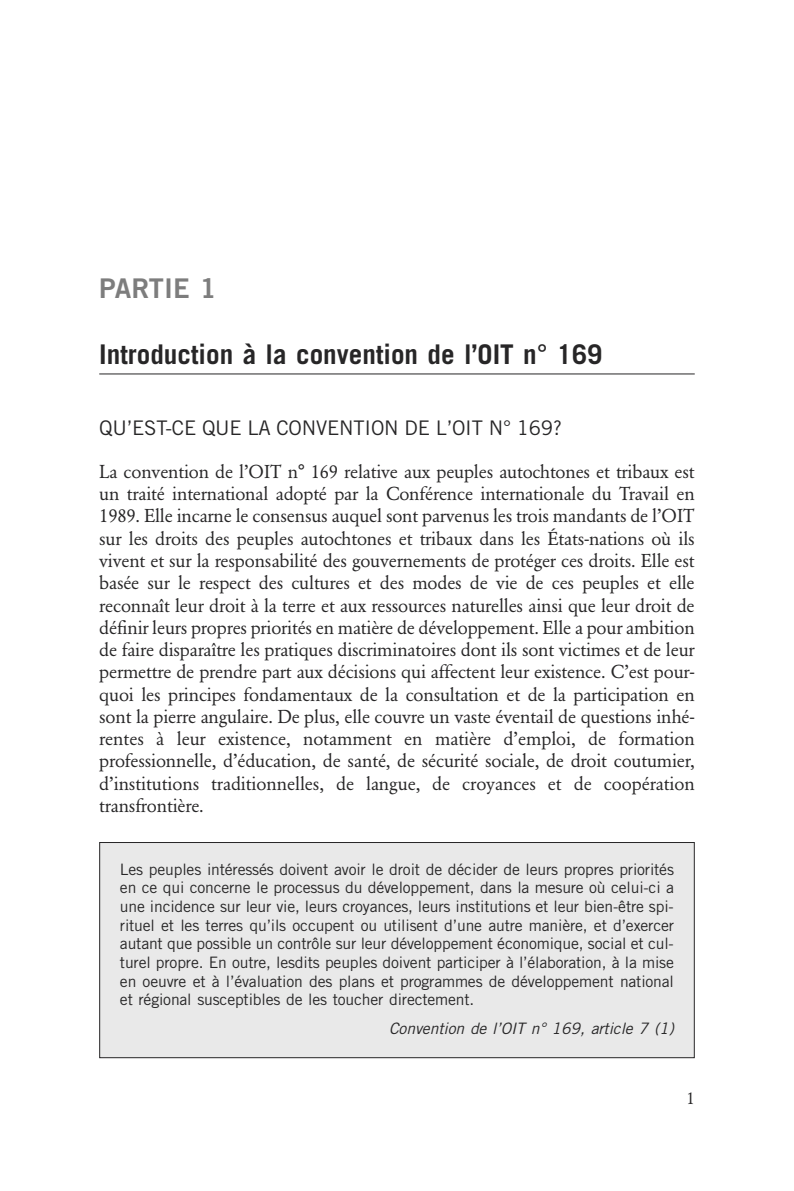
<style>
.page{position:relative;width:794px;height:1191px;background:#fff}
.page>*{position:absolute;margin:0;border:0;box-sizing:border-box;transform-origin:0 0}
.t1{font:700 27.12px "Trade Gothic";color:#272627}
.t2{font:27.12px "Trade Gothic Bold Two";color:#7d7d7d}
.t3{font:20.12px "Trade Gothic";letter-spacing:-.01em;color:#272627}
.t4{font:18.55px/22.2px "Garamond BE";letter-spacing:-.005em;color:#272627;text-align:justify}
.t5{font:16.62px "Garamond BE";color:#272627}
.t6{font:15.75px/18.6px "Trade Gothic";letter-spacing:-.01em;color:#272627;text-align:justify}
.t7{font:italic 15.75px "Trade Gothic";letter-spacing:-.005em;color:#272627}
</style>
<div class="page">
<div style="left:100px;top:842px;width:594px;height:215px;background:#e9e9e9"></div>
<div style="left:99px;top:842px;width:595px;height:216px;border:1px solid #272627"></div>
<hr style="left:99px;top:373px;width:595px;height:1px;background:#272627">
<h1 class="t2" style="left:99px;top:279px;width:119px">PARTIE 1</h1>
<h1 class="t1" style="left:99px;top:344px;width:504px">Introduction à la convention de l’OIT n° 169</h1>
<p class="t3" style="left:99px;top:420px;width:464px">QU’EST-CE QUE LA CONVENTION DE L’OIT N° 169?</p>
<p class="t4" style="left:99px;top:462px;width:597px">La convention de l’OIT n° 169 relative aux peuples autochtones et tribaux est un traité international adopté par la Conférence internationale du Travail en 1989. Elle incarne le consensus auquel sont parvenus les trois mandants de l’OIT sur les droits des peuples autochtones et tribaux dans les États-nations où ils vivent et sur la responsabilité des gouvernements de protéger ces droits. Elle est basée sur le respect des cultures et des modes de vie de ces peuples et elle reconnaît leur droit à la terre et aux ressources naturelles ainsi que leur droit de définir leurs propres priorités en matière de développement. Elle a pour ambition de faire disparaître les pratiques discriminatoires dont ils sont victimes et de leur permettre de prendre part aux décisions qui affectent leur existence. C’est pour&shy;quoi les principes fondamentaux de la consultation et de la participation en sont la pierre angulaire. De plus, elle couvre un vaste éventail de questions inhé&shy;rentes à leur existence, notamment en matière d’emploi, de formation professionnelle, d’éducation, de santé, de sécurité sociale, de droit coutumier, d’institutions traditionnelles, de langue, de croyances et de coopération transfrontière.</p>
<p class="t6" style="left:120px;top:861px;width:555px">Les peuples intéressés doivent avoir le droit de décider de leurs propres priorités en ce qui concerne le processus du développement, dans la mesure où celui-ci a une incidence sur leur vie, leurs croyances, leurs institutions et leur bien-être spi&shy;rituel et les terres qu’ils occupent ou utilisent d’une autre manière, et d’exercer autant que possible un contrôle sur leur développement économique, social et cul&shy;turel propre. En outre, lesdits peuples doivent participer à l’élaboration, à la mise en oeuvre et à l’évaluation des plans et programmes de développement national et régional susceptibles de les toucher directement.</p>
<p class="t7" style="left:389px;top:1022px;width:286px">Convention de l’OIT n° 169, article 7 (1)</p>
<p class="t5" style="left:686px;top:1092px;width:10px">1</p>
</div>
